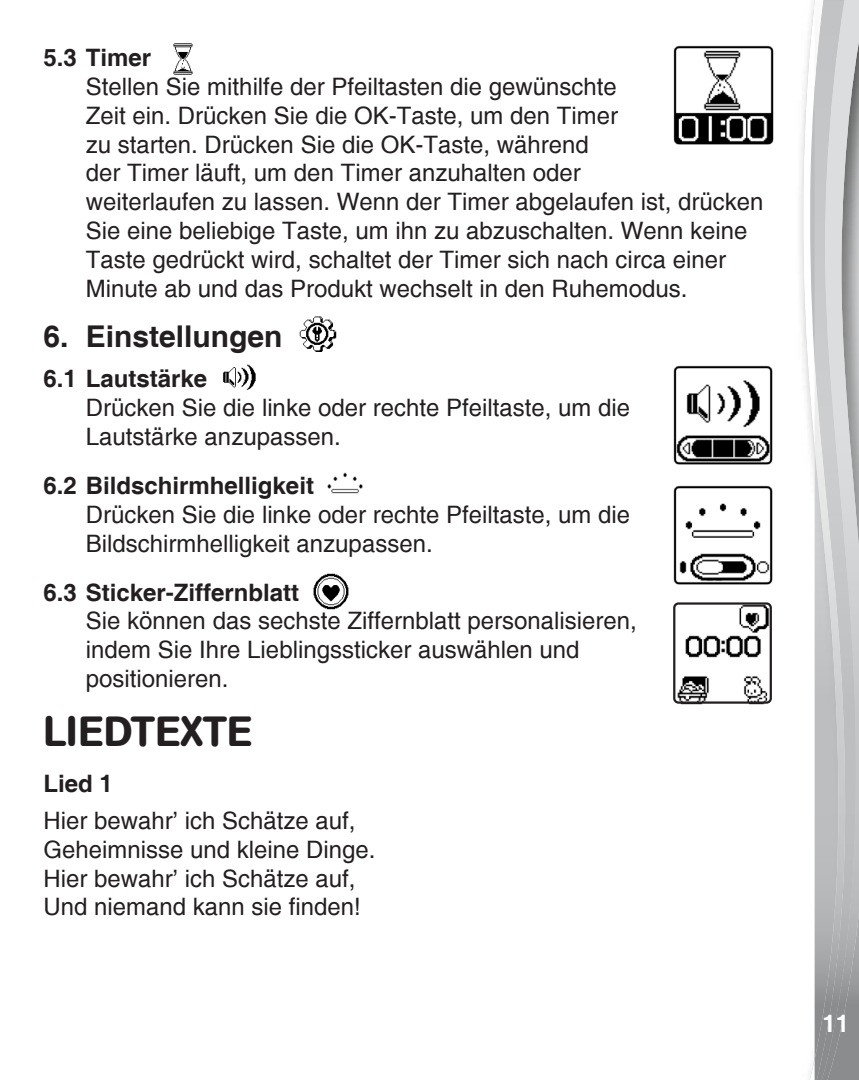
<style>
.page{position:relative;width:859px;height:1080px;background:#fff}
.page>*{position:absolute;margin:0;border:0;box-sizing:border-box;transform-origin:0 0}
.heading3{font:500 42px "AG Book Rounded";color:#231f20}
.heading3-2{font:700 30px "Helvetica";color:#231f20}
.heading{font:24px/28.8px "Helvetica";color:#231f20}
.heading3-3{font:24px/28.8px "Helvetica";color:#231f20}
.heading3-4{font:700 24px "Helvetica";color:#231f20}
.t1{font:700 24px "Helvetica";color:#fff}
</style>
<div class="page">
<svg style="left:802px;top:0;width:13px;height:1080px"></svg>
<img style="left:858px;top:3px;width:1px;height:1077px">
<img style="left:848px;top:3px;width:10px;height:1077px">
<svg style="left:823px;top:0;width:36px;height:3px"></svg>
<img style="left:815px;top:1px;width:33px;height:1079px">
<img style="left:173px;top:43px;width:20px;height:32px">
<img style="left:299px;top:316px;width:37px;height:35px">
<img style="left:223px;top:364px;width:33px;height:26px">
<img style="left:327px;top:472px;width:35px;height:22px">
<img style="left:313px;top:574px;width:36px;height:35px">
<img style="left:673px;top:365px;width:100px;height:100px">
<img style="left:673px;top:485px;width:100px;height:100px">
<img style="left:676px;top:605px;width:93px;height:100px">
<img style="left:673px;top:45px;width:101px;height:100px">
<div style="left:673px;top:602px;width:99px;height:102px;border:2px solid #231f20;border-radius:4px"></div>
<p class="heading3-4" style="left:43px;top:43px;width:109px">5.3 Timer</p>
<p class="heading" style="left:86px;top:72px;width:679px">Stellen Sie mithilfe der Pfeiltasten die gewünschte<br>Zeit ein. Drücken Sie die OK-Taste, um den Timer<br>zu starten. Drücken Sie die OK-Taste, während<br>der Timer läuft, um den Timer anzuhalten oder<br>weiterlaufen zu lassen. Wenn der Timer abgelaufen ist, drücken Sie eine beliebige Taste, um ihn zu abzuschalten. Wenn keine Taste gedrückt wird, schaltet der Timer sich nach circa einer Minute ab und das Produkt wechselt in den Ruhemodus.</p>
<p class="heading3-2" style="left:43px;top:318px;width:241px">6. Einstellungen</p>
<p class="heading3-4" style="left:43px;top:364px;width:165px">6.1 Lautstärke</p>
<p class="heading3-3" style="left:86px;top:394px;width:546px">Drücken Sie die linke oder rechte Pfeiltaste, um die<br>Lautstärke anzupassen.</p>
<p class="heading3-4" style="left:43px;top:471px;width:272px">6.2 Bildschirmhelligkeit</p>
<p class="heading3-3" style="left:86px;top:500px;width:546px">Drücken Sie die linke oder rechte Pfeiltaste, um die<br>Bildschirmhelligkeit anzupassen.</p>
<p class="heading3-4" style="left:43px;top:578px;width:257px">6.3 Sticker-Ziffernblatt</p>
<p class="heading3-3" style="left:86px;top:607px;width:552px">Sie können das sechste Ziffernblatt personalisieren, indem Sie Ihre Lieblingssticker auswählen und positionieren.</p>
<p class="heading3" style="left:43px;top:707px;width:210px">LIEDTEXTE</p>
<p class="heading3-4" style="left:43px;top:769px;width:71px">Lied 1</p>
<p class="heading3-3" style="left:43px;top:806px;width:314px">Hier bewahr’ ich Schätze auf,</p>
<p class="heading3-3" style="left:43px;top:835px;width:334px">Geheimnisse und kleine Dinge.</p>
<p class="heading3-3" style="left:43px;top:864px;width:314px">Hier bewahr’ ich Schätze auf,</p>
<p class="heading3-3" style="left:43px;top:893px;width:319px">Und niemand kann sie finden!</p>
<p class="t1" style="left:822px;top:1008px;width:28px">11</p>
</div>
